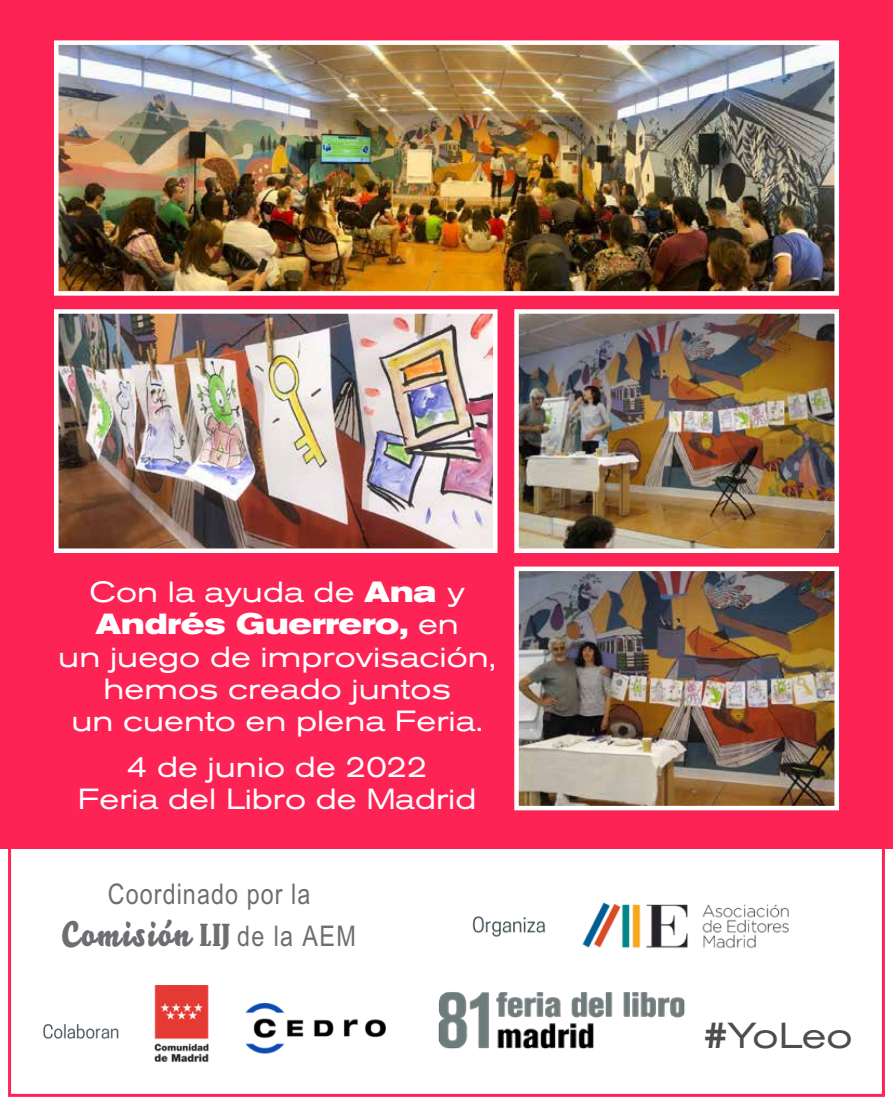
<style>
.page{position:relative;width:893px;height:1106px;background:#fff}
.page>*{position:absolute;margin:0;border:0;box-sizing:border-box;transform-origin:0 0}
.t1{font:expanded 35.85px "Akzidenz Grotesk BQ";color:#4d4d4f}
.t2{font:italic 34.8px "Bello Pro";letter-spacing:.05em;color:#6d6e71}
.t3{font:expanded 28.95px/32.2px "Akzidenz Grotesk BQ";color:#fff;text-align:center}
.t4{font:28.5px "Arial Narrow";letter-spacing:.04em;color:#6d6e71}
.s1{font-weight:700}
.s2{font-family:"Bernard";font-style:normal;font-stretch:condensed;font-size:28.5px}
.s3{font-family:"Arial Narrow";font-style:normal;font-size:28.5px}
.s4{font-weight:500;font-stretch:normal}
</style>
<div class="page">
<div style="left:0;top:0;width:893px;height:848px;background:#fd2355"></div>
<img style="left:519px;top:571px;width:315px;height:234px">
<div style="left:514px;top:566px;width:325px;height:244px;border:4px solid #fff"></div>
<img style="left:59px;top:45px;width:775px;height:246px">
<div style="left:54px;top:40px;width:785px;height:256px;border:4px solid #fff"></div>
<img style="left:519px;top:314px;width:315px;height:234px">
<div style="left:514px;top:309px;width:325px;height:244px;border:4px solid #fff"></div>
<img style="left:59px;top:314px;width:433px;height:234px">
<div style="left:54px;top:309px;width:443px;height:244px;border:4px solid #fff"></div>
<img style="left:472px;top:902px;width:317px;height:47px">
<img style="left:43px;top:985px;width:343px;height:77px">
<img style="left:438px;top:992px;width:247px;height:57px">
<div style="left:8px;top:828px;width:877px;height:268px;border:3px solid #fd2355"></div>
<p class="t3" style="left:58px;top:576px;width:439px">Con la ayuda de <span class="s1">Ana</span> y<br><span class="s1">Andrés Guerrero,</span> en<br>un juego de improvisación, hemos creado juntos<br>un cuento en plena Feria.</p>
<p class="t3" style="left:78px;top:750px;width:400px">4 de junio de 2022<br>Feria del Libro de Madrid</p>
<p class="t4" style="left:108px;top:877px;width:204px">Coordinado por la</p>
<p class="t2" style="left:62px;top:909px;width:295px">Comisión <span class="s2">LIJ</span> <span class="s3">de la AEM</span></p>
<p class="t1" style="left:704px;top:1014px;width:150px"><span class="s4">#</span>YoLeo</p>
</div>
